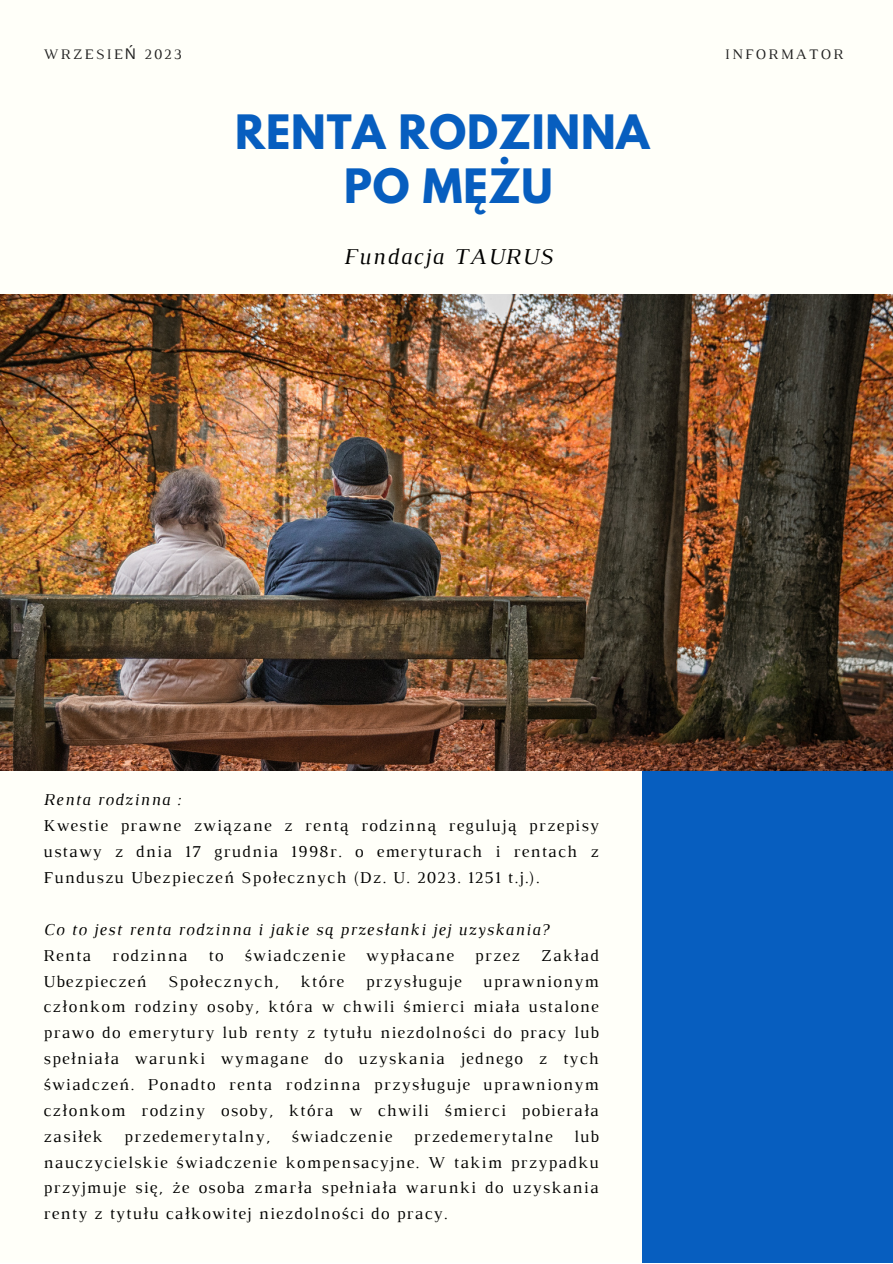
<style>
.page{position:relative;width:893px;height:1264px;background:#fff}
.page>*{position:absolute;margin:0;border:0;box-sizing:border-box;transform-origin:0 0}
.t1{font:700 42px "League Spartan";letter-spacing:.02em;color:#075ebf}
.t2{font:italic 23.1px "Luthier";letter-spacing:.07em;color:#000}
.t3{font:16.95px/25.8px "Luthier";letter-spacing:.07em;color:#000;text-align:justify}
.t4{font:italic 16.95px "Luthier";letter-spacing:.07em;color:#000}
.t5{font:14.85px "Luthier";letter-spacing:.14em;color:#222}
.s1{font-family:"Noto Sans"}
</style>
<div class="page">
<div style="left:0;top:0;width:892px;height:1262px;background:#fffff9"></div>
<div style="left:641px;top:647px;width:251px;height:615px;background:#075ebf"></div>
<img style="left:0;top:294px;width:892px;height:476px">
<p class="t5" style="left:44px;top:49px;width:140px">WRZESIE<span class="s1">Ń</span> 2023</p>
<p class="t5" style="left:724px;top:49px;width:120px">INFORMATOR</p>
<p class="t1" style="left:235px;top:111px;width:415px">RENTA RODZINNA</p>
<p class="t1" style="left:344px;top:165px;width:210px">PO MĘŻU</p>
<p class="t2" style="left:343px;top:248px;width:211px">Fundacja TAURUS</p>
<p class="t4" style="left:44px;top:793px;width:139px">Renta rodzinna :</p>
<p class="t3" style="left:44px;top:814px;width:556px">Kwestie prawne związane z rentą rodzinną regulują przepisy ustawy z dnia 17 grudnia 1998r. o emeryturach i rentach z Funduszu Ubezpieczeń Społecznych (Dz. U. 2023. 1251 t.j.).</p>
<p class="t4" style="left:44px;top:923px;width:506px">Co to jest renta rodzinna i jakie są przesłanki jej uzyskania?</p>
<p class="t3" style="left:44px;top:943px;width:556px">Renta rodzinna to świadczenie wypłacane przez Zakład<br>Ubezpieczeń</p>
<p class="t3" style="left:168px;top:969px;width:112px">Społecznych,</p>
<p class="t3" style="left:300px;top:969px;width:45px">które</p>
<p class="t3" style="left:365px;top:969px;width:98px">przysługuje</p>
<p class="t3" style="left:44px;top:969px;width:556px;text-indent:439px">uprawnionym członkom rodziny osoby, która w chwili śmierci miała ustalone prawo do emerytury lub renty z tytułu niezdolności do pracy lub spełniała warunki wymagane do uzyskania jednego z tych świadczeń. Ponadto renta rodzinna przysługuje uprawnionym członkom rodziny osoby, która w chwili śmierci pobierała zasiłek</p>
<p class="t3" style="left:44px;top:1124px;width:556px;text-indent:530px">lub nauczycielskie świadczenie kompensacyjne. W takim przypadku przyjmuje się, że osoba zmarła spełniała warunki do uzyskania renty z tytułu całkowitej niezdolności do pracy.</p>
<p class="t3" style="left:124px;top:1124px;width:147px">przedemerytalny,</p>
<p class="t3" style="left:291px;top:1124px;width:102px">świadczenie</p>
<p class="t3" style="left:413px;top:1124px;width:140px">przedemerytalne</p>
</div>
